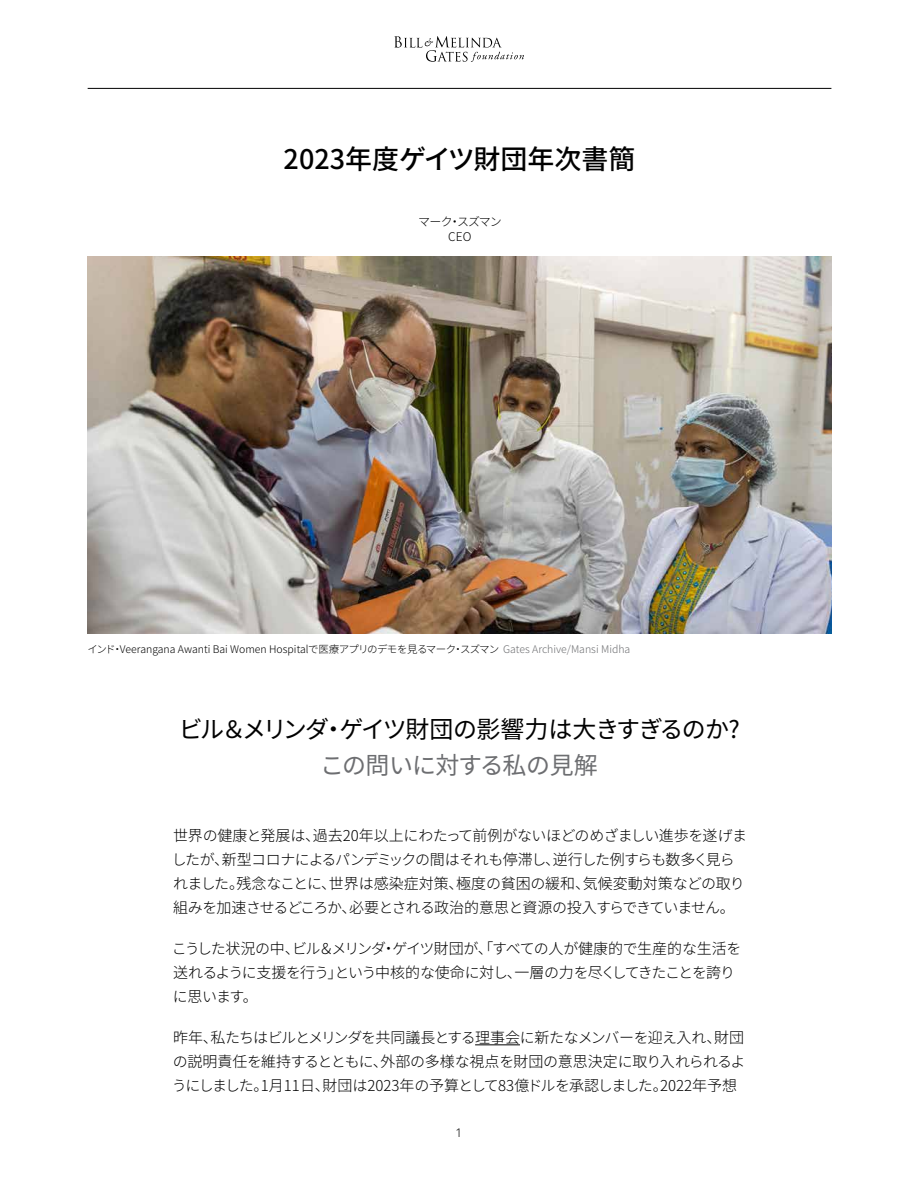
<style>
.page{position:relative;width:918px;height:1188px;background:#fff}
.page>*{position:absolute;margin:0;border:0;box-sizing:border-box;transform-origin:0 0}
.t1{font:500 27px "Noto Sans CJ Kjp";color:#000}
.t2{font:24px "Noto Sans CJ Kjp";letter-spacing:-.05em;color:#000}
.t3{font:24px "Noto Sans CJ Kjp";letter-spacing:-.025em;color:#6d6e71}
.t4{font:300 15px/24px "Noto Sans CJ Kjp";letter-spacing:-.03em;color:#000}
.t5{font:300 15px/24px "Noto Sans CJ Kjp";letter-spacing:-.05em;color:#000}
.t6{font:300 12px/15px "Noto Sans CJ Kjp";letter-spacing:-.055em;color:#000;text-align:center}
.t7{font:300 12px "Noto Sans";color:#000}
.t8{font:300 10.5px "Noto Sans CJ Kjp";color:#000}
.s1{color:#6d6e71}
</style>
<div class="page">
<svg style="left:394px;top:36px;width:130px;height:26px"></svg>
<hr style="left:88px;top:88px;width:743px;height:1px;background:#000">
<hr style="left:475px;top:1044px;width:45px;height:1px;background:#000">
<img style="left:88px;top:256px;width:744px;height:378px">
<h1 class="t1" style="left:284px;top:143px;width:353px">2023年度ゲイツ財団年次書簡</h1>
<p class="t6" style="left:418px;top:215px;width:85px">マーク・スズマン<br>CEO</p>
<p class="t8" style="left:87px;top:643px;width:544px">インド・Veerangana Awanti Bai Women Hospitalで医療アプリのデモを見るマーク・スズマン <span class="s1">Gates Archive/Mansi Midha</span></p>
<h2 class="t2" style="left:179px;top:716px;width:563px">ビル＆メリンダ・ゲイツ財団の影響力は大きすぎるのか?</h2>
<h2 class="t3" style="left:320px;top:752px;width:279px">この問いに対する私の見解</h2>
<p class="t4" style="left:172px;top:823px;width:577px">世界の健康と発展は、過去20年以上にわたって前例がないほどのめざましい進歩を遂げましたが、新型コロナによるパンデミックの間はそれも停滞し、逆行した例すらも数多く見られました。残念なことに、世界は感染症対策、極度の貧困の緩和、気候変動対策などの取り組みを加速させるどころか、必要とされる政治的意思と資源の投入すらできていません。</p>
<p class="t5" style="left:172px;top:936px;width:571px">こうした状況の中、ビル＆メリンダ・ゲイツ財団が、「すべての人が健康的で生産的な生活を送れるように支援を行う」という中核的な使命に対し、一層の力を尽くしてきたことを誇りに思います。</p>
<p class="t4" style="left:172px;top:1026px;width:575px;text-align:justify">昨年、私たちはビルとメリンダを共同議長とする理事会に新たなメンバーを迎え入れ、財団の説明責任を維持するとともに、外部の多様な視点を財団の意思決定に取り入れられるようにしました。1月11日、財団は2023年の予算として83億ドルを承認しました。2022年予想</p>
<p class="t7" style="left:456px;top:1124px;width:8px">1</p>
</div>
